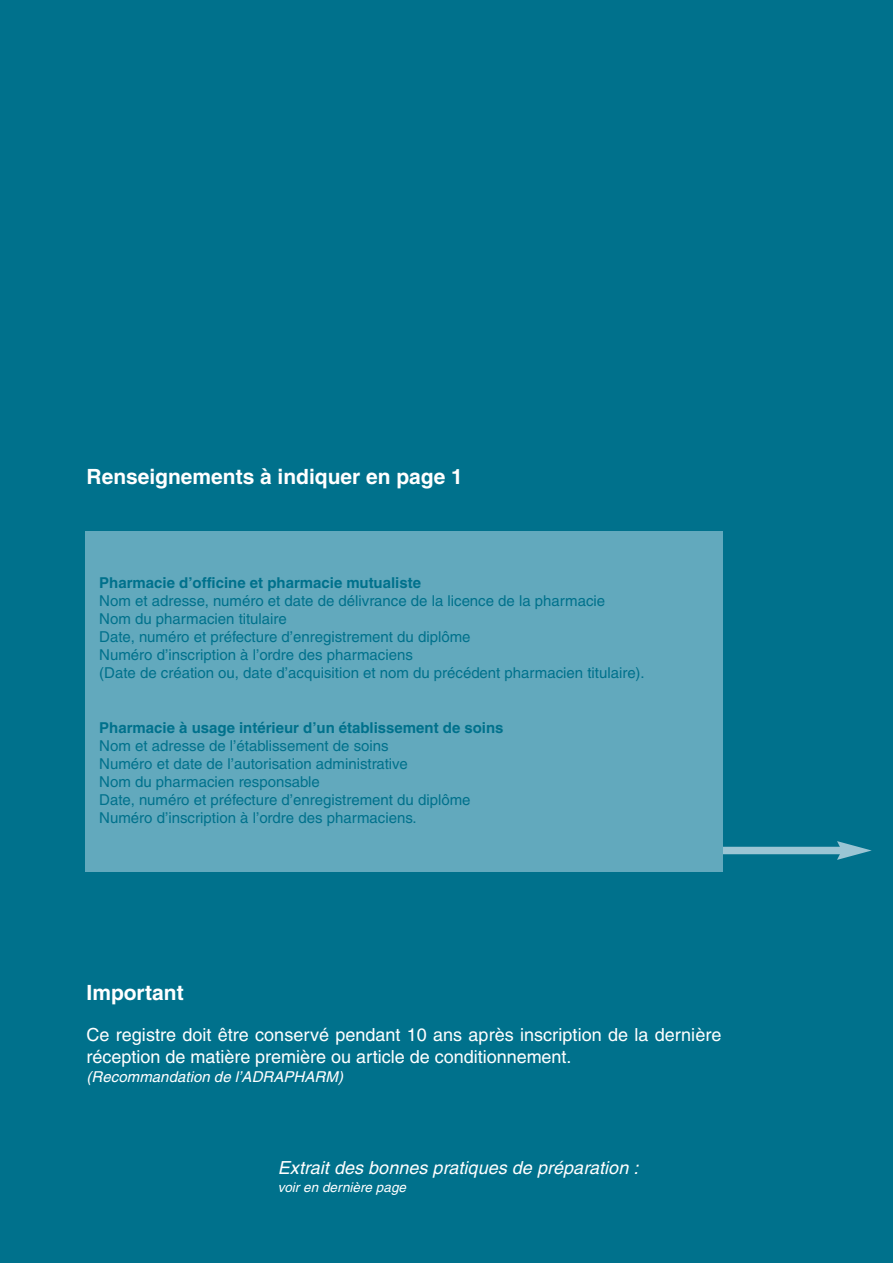
<style>
.page{position:relative;width:893px;height:1263px;background:#00718c}
.page>*{position:absolute;margin:0;border:0;box-sizing:border-box;transform-origin:0 0}
.t1{font:700 21px "Helvetica";color:#fff}
.t2{font:18px/21.6px "Helvetica";color:#fff}
.t3{font:italic 18px "Helvetica";letter-spacing:.005em;color:#fff}
.t4{font:15px/18px "Helvetica";color:#00718c}
.t5{font:700 15px "Helvetica";color:#00718c}
.t6{font:italic 15px "Helvetica";letter-spacing:.005em;color:#fff}
.t7{font:italic 13.5px "Helvetica";letter-spacing:.005em;color:#fff}
</style>
<div class="page">
<div style="left:702px;top:847px;width:142px;height:7px;background:#9bc5d4"></div>
<svg style="left:837px;top:841px;width:35px;height:19px"></svg>
<div style="left:85px;top:531px;width:638px;height:341px;background:#62a9bd"></div>
<h1 class="t1" style="left:87px;top:469px;width:378px">Renseignements à indiquer en page 1</h1>
<p class="t5" style="left:99px;top:578px;width:323px">Pharmacie d’officine et pharmacie mutualiste</p>
<p class="t4" style="left:99px;top:594px;width:547px">Nom et adresse, numéro et date de délivrance de la licence de la pharmacie<br>Nom du pharmacien titulaire<br>Date, numéro et préfecture d’enregistrement du diplôme<br>Numéro d’inscription à l’ordre des pharmaciens<br>(Date de création ou, date d’acquisition et nom du précédent pharmacien titulaire).</p>
<p class="t5" style="left:99px;top:722px;width:406px">Pharmacie à usage intérieur d’un établissement de soins</p>
<p class="t4" style="left:99px;top:738px;width:373px">Nom et adresse de l’établissement de soins<br>Numéro et date de l’autorisation administrative<br>Nom du pharmacien responsable<br>Date, numéro et préfecture d’enregistrement du diplôme Numéro d’inscription à l’ordre des pharmaciens.</p>
<h1 class="t1" style="left:87px;top:985px;width:99px">Important</h1>
<p class="t2" style="left:87px;top:1026px;width:636px">Ce registre doit être conservé pendant 10 ans après inscription de la dernière réception de matière première ou article de conditionnement.</p>
<p class="t6" style="left:87px;top:1071px;width:258px">(Recommandation de l’ADRAPHARM)</p>
<p class="t3" style="left:278px;top:1161px;width:362px">Extrait des bonnes pratiques de préparation :</p>
<p class="t7" style="left:278px;top:1182px;width:130px">voir en dernière page</p>
</div>
